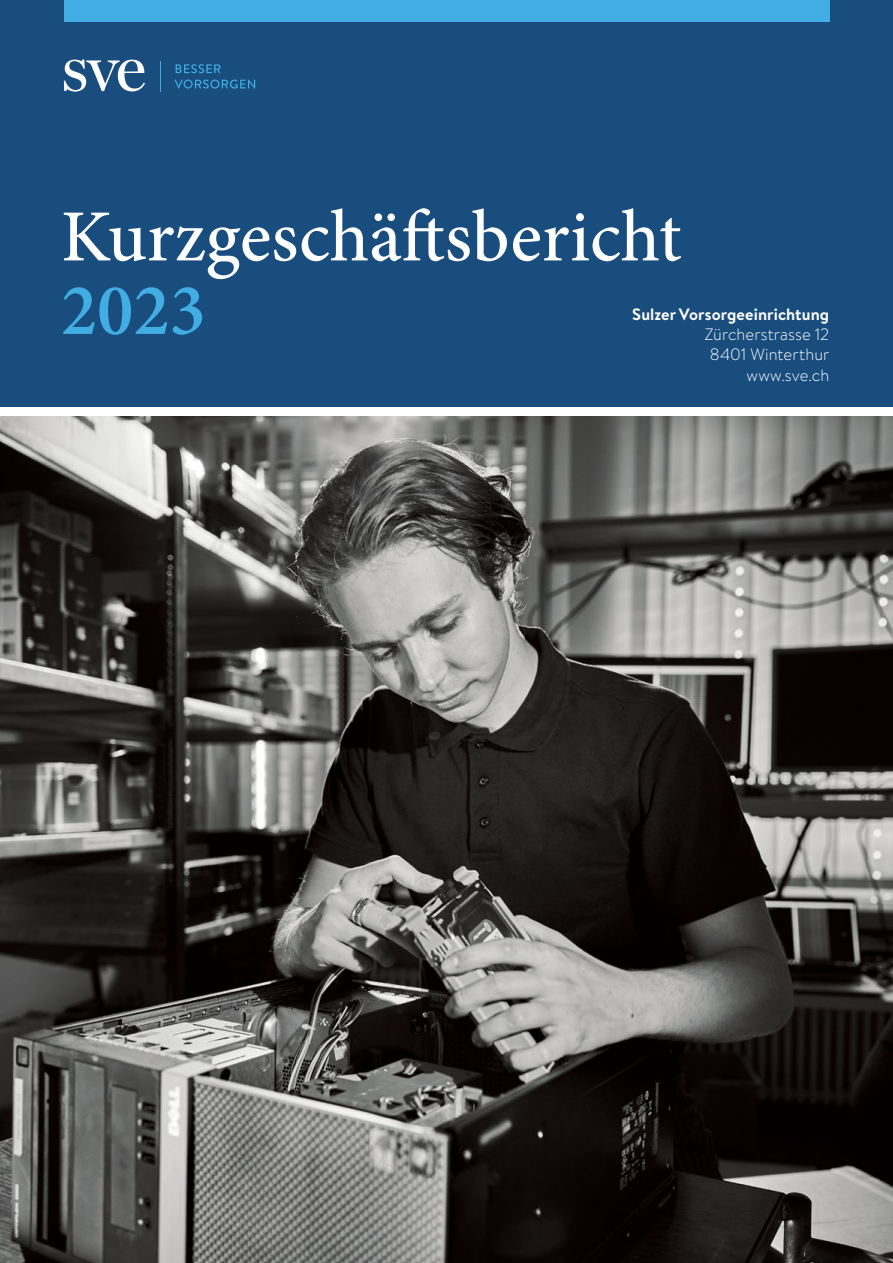
<style>
.page{position:relative;width:893px;height:1263px;background:#fff}
.page>*{position:absolute;margin:0;border:0;box-sizing:border-box;transform-origin:0 0}
.t1{font:500 73.5px "Minion Pro";color:#fff}
.t2{font:600 73.5px "Minion Pro";color:#41ade2}
.t3{font:300 16.5px/20.2px "Brandon Text";letter-spacing:.005em;color:#fff;text-align:right}
.t4{font:700 16.5px "Brandon Text";letter-spacing:.005em;color:#fff}
</style>
<div class="page">
<div style="left:0;top:0;width:893px;height:407px;background:#184d7e"></div>
<svg style="left:64px;top:60px;width:81px;height:32px"></svg>
<svg style="left:176px;top:64px;width:44px;height:9px"></svg>
<svg style="left:174px;top:80px;width:81px;height:9px"></svg>
<hr style="left:160px;top:61px;width:1px;height:30px;background:#41ade2">
<div style="left:64px;top:0;width:765px;height:21px;background:#41ade2"></div>
<img style="left:0;top:416px;width:893px;height:847px">
<h1 class="t1" style="left:61px;top:187px;width:622px">Kurzgeschäftsbericht</h1>
<h1 class="t2" style="left:61px;top:260px;width:146px">2023</h1>
<p class="t4" style="left:632px;top:303px;width:199px">Sulzer Vorsorgeeinrichtung</p>
<p class="t3" style="left:705px;top:324px;width:126px">Zürcherstrasse 12<br>8401 Winterthur www.sve.ch</p>
</div>
